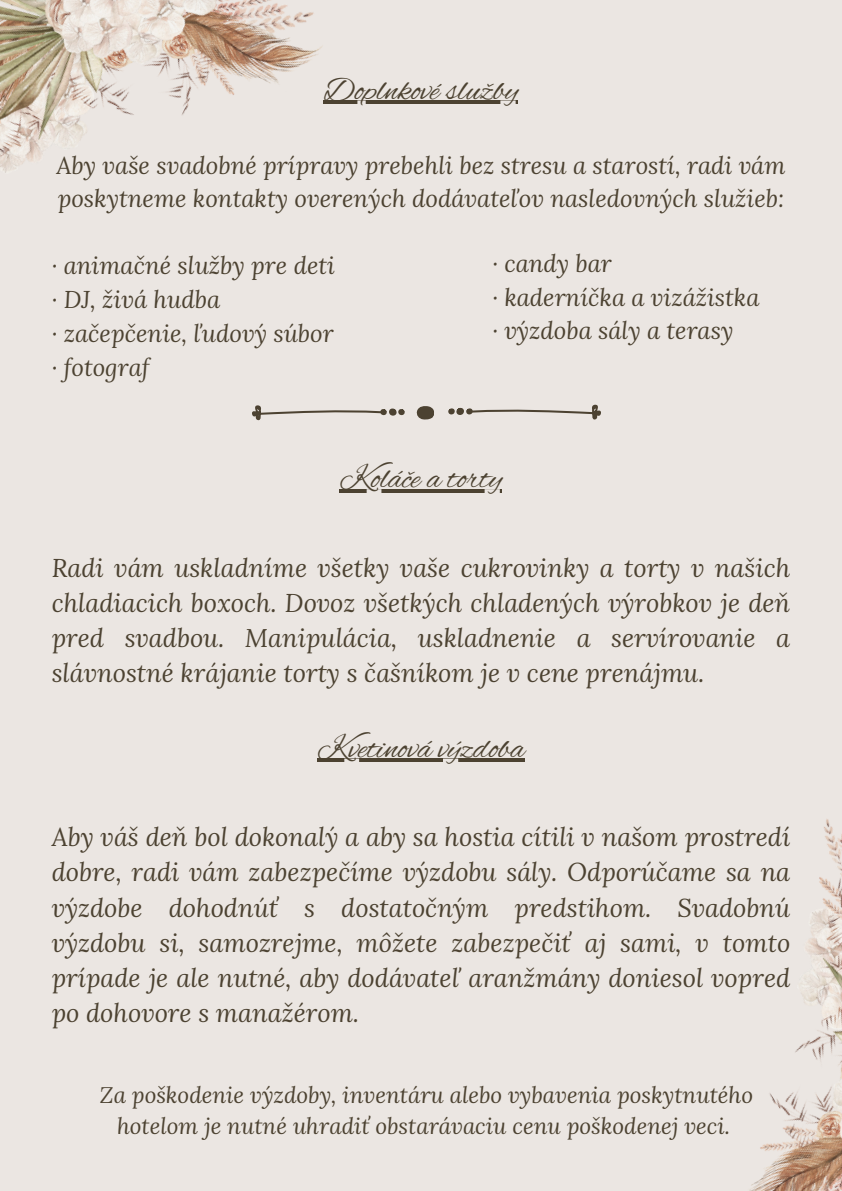
<style>
.page{position:relative;width:842px;height:1191px;background:#fff}
.page>*{position:absolute;margin:0;border:0;box-sizing:border-box;transform-origin:0 0}
.t1{font:33.4px "Alex Brush";color:#4c4231}
.t2{font:italic 25.4px/35.2px "Lora";color:#4c4231;text-align:justify}
.t3{font:italic 24px/33.8px "Lora";color:#4c4231}
.t4{font:italic 22.4px/31.5px "Lora";color:#4c4231;text-align:center}
</style>
<div class="page">
<div style="left:0;top:0;width:842px;height:1190px;background:#ebe6e2"></div>
<hr style="left:324px;top:101px;width:194px;height:3px;background:#4c4231">
<hr style="left:340px;top:489px;width:162px;height:3px;background:#4c4231">
<hr style="left:317px;top:758px;width:208px;height:3px;background:#4c4231">
<svg style="left:416px;top:406px;width:18px;height:14px"></svg>
<svg style="left:252px;top:405px;width:153px;height:16px"></svg>
<svg style="left:448px;top:404px;width:153px;height:16px"></svg>
<img style="left:750px;top:819px;width:92px;height:371px">
<img style="left:0;top:0;width:352px;height:173px">
<p class="t1" style="left:324px;top:71px;width:196px">Doplnkové služby</p>
<h1 class="t3" style="left:56px;top:148px;width:731px">Aby vaše svadobné prípravy prebehli bez stresu a starostí, radi vám poskytneme kontakty overených dodávateľov nasledovných služieb:</h1>
<h2 class="t3" style="left:52px;top:248px;width:285px">· animačné služby pre deti · DJ, živá hudba<br>· začepčenie, ľudový súbor · fotograf</h2>
<h1 class="t3" style="left:492px;top:246px;width:269px">· candy bar<br>· kaderníčka a vizážistka · výzdoba sály a terasy</h1>
<p class="t1" style="left:340px;top:459px;width:164px">Koláče a torty</p>
<h2 class="t2" style="left:52px;top:549px;width:740px">Radi vám uskladníme všetky vaše cukrovinky a torty v našich chladiacich boxoch. Dovoz všetkých chladených výrobkov je deň pred svadbou. Manipulácia, uskladnenie a servírovanie a slávnostné krájanie torty s čašníkom je v cene prenájmu.</h2>
<p class="t1" style="left:317px;top:729px;width:209px">Kvetinová výzdoba</p>
<h1 class="t2" style="left:52px;top:818px;width:740px">Aby váš deň bol dokonalý a aby sa hostia cítili v našom prostredí dobre, radi vám zabezpečíme výzdobu sály. Odporúčame sa na výzdobe dohodnúť s dostatočným predstihom. Svadobnú výzdobu si, samozrejme, môžete zabezpečiť aj sami, v tomto prípade je ale nutné, aby dodávateľ aranžmány doniesol vopred po dohovore s manažérom.</h1>
<h2 class="t4" style="left:100px;top:1078px;width:655px">Za poškodenie výzdoby, inventáru alebo vybavenia poskytnutého hotelom je nutné uhradiť obstarávaciu cenu poškodenej veci.</h2>
</div>
